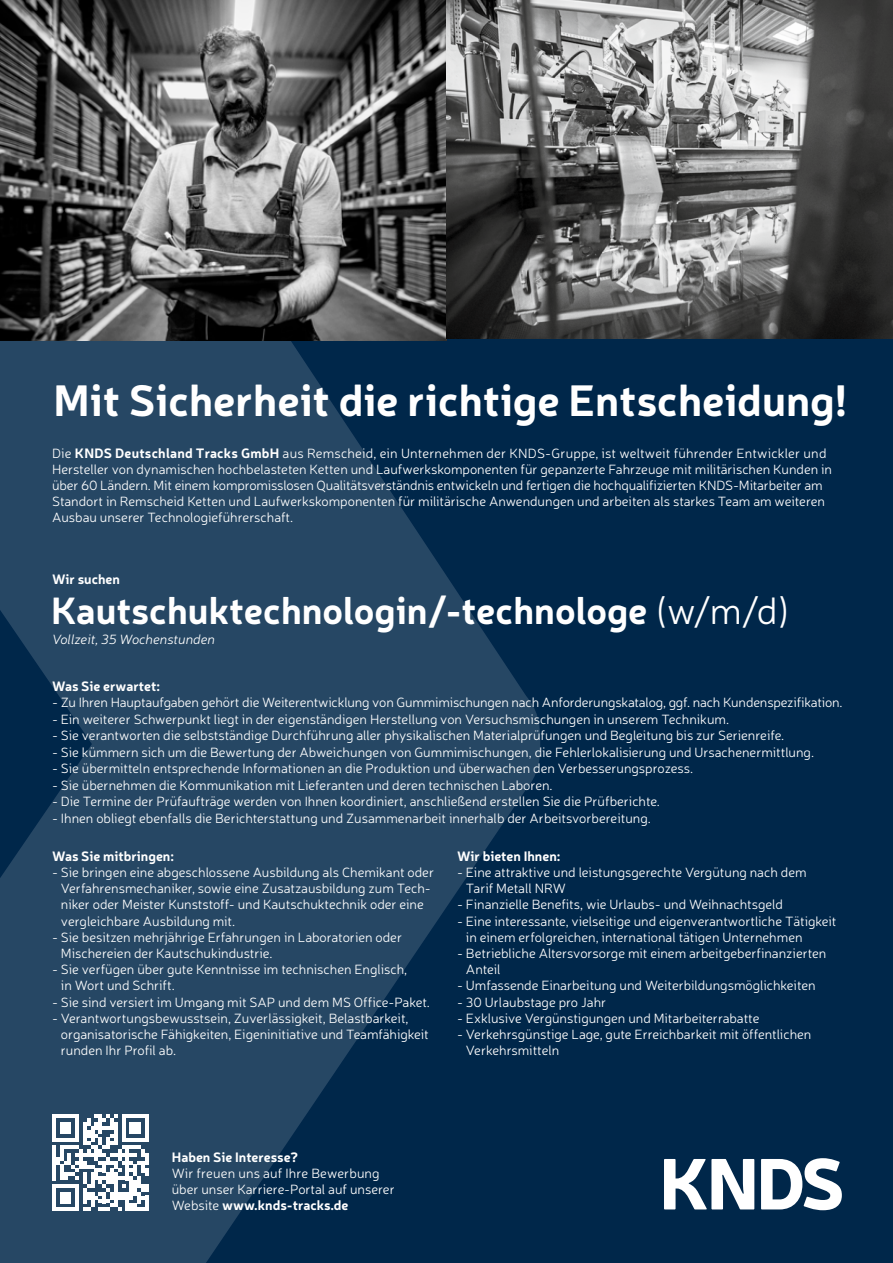
<style>
.page{position:relative;width:893px;height:1263px;background:#00274a}
.page>*{position:absolute;margin:0;border:0;box-sizing:border-box;transform-origin:0 0}
.t1{font:700 43.5px "Neris";color:#fff}
.t2{font:700 37.5px "Neris";color:#fff}
.t3{font:300 13.5px/16.2px "Neris";color:#fff}
.t4{font:700 13.5px "Neris";color:#fff}
.t5{font:italic 300 13.5px "Neris";color:#fff}
.s1{font-weight:700}
.s2{font-weight:300}
</style>
<div class="page">
<svg style="left:0;top:338px;width:540px;height:925px;fill:#264764"></svg>
<img style="left:0;top:0;width:446px;height:340px">
<img style="left:446px;top:0;width:447px;height:338px">
<svg style="left:664px;top:1158px;width:178px;height:52px"></svg>
<svg style="left:52px;top:1114px;width:97px;height:97px"></svg>
<h1 class="t1" style="left:54px;top:369px;width:795px">Mit Sicherheit die richtige Entscheidung!</h1>
<p class="t3" style="left:52px;top:444px;width:781px">Die <span class="s1">KNDS Deutschland Tracks GmbH</span> aus Remscheid, ein Unternehmen der KNDS-Gruppe, ist weltweit führender Entwickler und Hersteller von dynamischen hochbelasteten Ketten und Laufwerkskomponenten für gepanzerte Fahrzeuge mit militärischen Kunden in über 60 Ländern. Mit einem kompromisslosen Qualitätsverständnis entwickeln und fertigen die hochqualifizierten KNDS-Mitarbeiter am Standort in Remscheid Ketten und Laufwerkskomponenten für militärische Anwendungen und arbeiten als starkes Team am weiteren Ausbau unserer Technologieführerschaft.</p>
<p class="t4" style="left:52px;top:570px;width:69px">Wir suchen</p>
<h2 class="t2" style="left:51px;top:584px;width:741px">Kautschuktechnologin/-technologe <span class="s2">(w/m/d)</span></h2>
<p class="t5" style="left:52px;top:630px;width:164px">Vollzeit, 35 Wochenstunden</p>
<p class="t4" style="left:52px;top:676px;width:109px">Was Sie erwartet:</p>
<p class="t3" style="left:52px;top:694px;width:792px">- Zu Ihren Hauptaufgaben gehört die Weiterentwicklung von Gummimischungen nach Anforderungskatalog, ggf. nach Kundenspezifikation.</p>
<p class="t3" style="left:52px;top:710px;width:678px">- Ein weiterer Schwerpunkt liegt in der eigenständigen Herstellung von Versuchsmischungen in unserem Technikum.</p>
<p class="t3" style="left:52px;top:727px;width:734px">- Sie verantworten die selbstständige Durchführung aller physikalischen Materialprüfungen und Begleitung bis zur Serienreife.</p>
<p class="t3" style="left:52px;top:743px;width:763px">- Sie kümmern sich um die Bewertung der Abweichungen von Gummimischungen, die Fehlerlokalisierung und Ursachenermittlung.</p>
<p class="t3" style="left:52px;top:760px;width:643px">- Sie übermitteln entsprechende Informationen an die Produktion und überwachen den Verbesserungsprozess.</p>
<p class="t3" style="left:52px;top:776px;width:502px">- Sie übernehmen die Kommunikation mit Lieferanten und deren technischen Laboren.</p>
<p class="t3" style="left:52px;top:793px;width:609px">- Die Termine der Prüfaufträge werden von Ihnen koordiniert, anschließend erstellen Sie die Prüfberichte.</p>
<p class="t3" style="left:52px;top:809px;width:600px">- Ihnen obliegt ebenfalls die Berichterstattung und Zusammenarbeit innerhalb der Arbeitsvorbereitung.</p>
<p class="t4" style="left:52px;top:846px;width:123px">Was Sie mitbringen:</p>
<p class="t3" style="left:61px;top:864px;width:375px;text-indent:-9px">- Sie bringen eine abgeschlossene Ausbildung als Chemikant oder Verfahrensmechaniker, sowie eine Zusatzausbildung zum Tech&shy;niker oder Meister Kunststoff- und Kautschuktechnik oder eine vergleichbare Ausbildung mit.</p>
<p class="t3" style="left:61px;top:928px;width:343px;text-indent:-9px">- Sie besitzen mehrjährige Erfahrungen in Laboratorien oder<br>Mischereien der Kautschukindustrie.</p>
<p class="t3" style="left:61px;top:961px;width:348px;text-indent:-9px">- Sie verfügen über gute Kenntnisse im technischen Englisch, in Wort und Schrift.</p>
<p class="t3" style="left:52px;top:993px;width:379px">- Sie sind versiert im Umgang mit SAP und dem MS Office-Paket.</p>
<p class="t3" style="left:61px;top:1009px;width:369px;text-indent:-9px">- Verantwortungsbewusstsein, Zuverlässigkeit, Belastbarkeit, organisatorische Fähigkeiten, Eigeninitiative und Teamfähigkeit runden Ihr Profil ab.</p>
<p class="t4" style="left:457px;top:846px;width:105px">Wir bieten Ihnen:</p>
<p class="t3" style="left:466px;top:864px;width:342px;text-indent:-9px">- Eine attraktive und leistungsgerechte Vergütung nach dem<br>Tarif Metall NRW</p>
<p class="t3" style="left:457px;top:896px;width:327px">- Finanzielle Benefits, wie Urlaubs- und Weihnachtsgeld</p>
<p class="t3" style="left:466px;top:912px;width:372px;text-indent:-9px">- Eine interessante, vielseitige und eigenverantwortliche Tätigkeit in einem erfolgreichen, international tätigen Unternehmen</p>
<p class="t3" style="left:466px;top:945px;width:362px;text-indent:-9px">- Betriebliche Altersvorsorge mit einem arbeitgeberfinanzierten<br>Anteil</p>
<p class="t3" style="left:457px;top:977px;width:360px">- Umfassende Einarbeitung und Weiterbildungsmöglichkeiten</p>
<p class="t3" style="left:457px;top:993px;width:151px">- 30 Urlaubstage pro Jahr</p>
<p class="t3" style="left:457px;top:1009px;width:304px">- Exklusive Vergünstigungen und Mitarbeiterrabatte</p>
<p class="t3" style="left:466px;top:1026px;width:347px;text-indent:-9px">- Verkehrsgünstige Lage, gute Erreichbarkeit mit öffentlichen<br>Verkehrsmitteln</p>
<p class="t4" style="left:172px;top:1147px;width:128px">Haben Sie Interesse?</p>
<p class="t3" style="left:172px;top:1165px;width:224px">Wir freuen uns auf Ihre Bewerbung über unser Karriere-Portal auf unserer<br>Website <span class="s1">www.knds-tracks.de</span></p>
</div>
